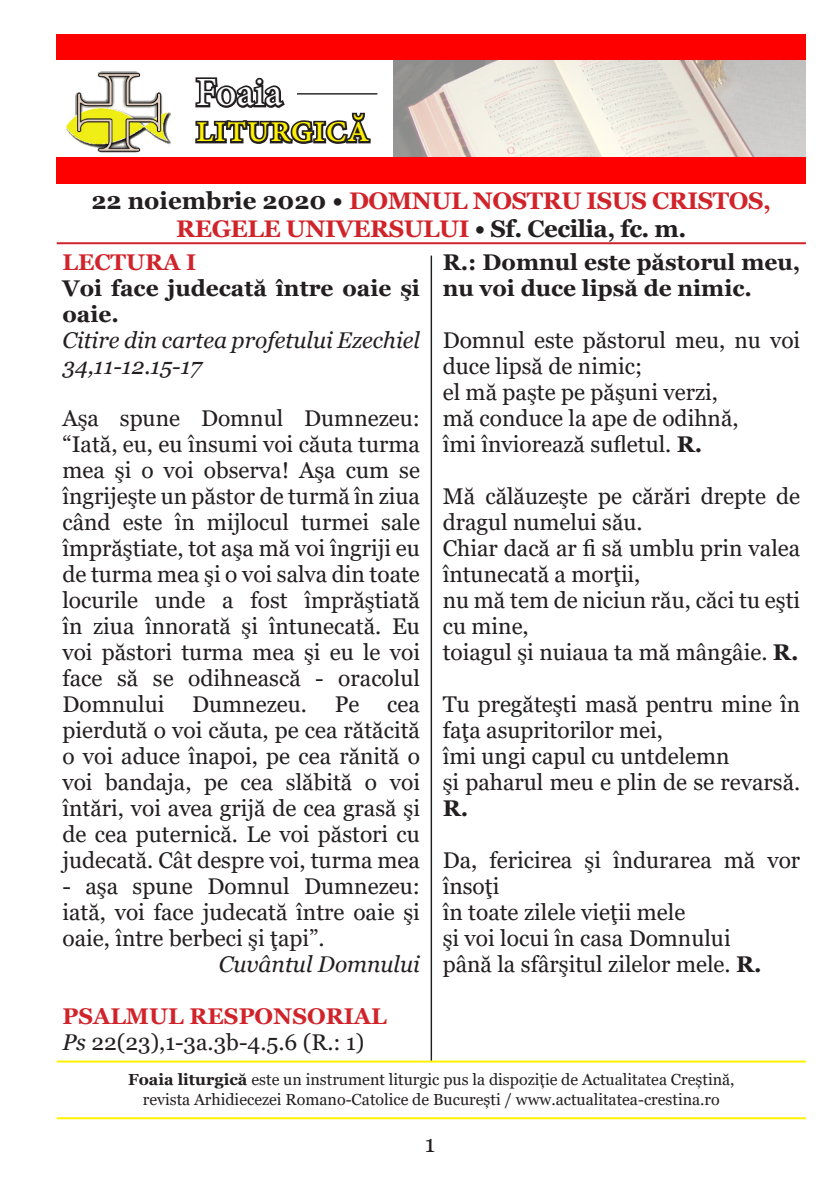
<style>
.page{position:relative;width:840px;height:1191px;background:#fff}
.page>*{position:absolute;margin:0;border:0;box-sizing:border-box;transform-origin:0 0}
.t1{font:40px "Minion Pro";color:#fff101}
.t2{font:40px "Minion Pro";color:#fff}
.t3{font:700 24px/28px "Georgia";letter-spacing:-.02em;color:#d1232a;text-align:center}
.t4{font:24px "Georgia";color:#231f20}
.t5{font:22.8px/26px "Georgia";color:#231f20}
.t6{font:700 22.8px/26px "Georgia";color:#231f20}
.t7{font:italic 22.8px/26px "Georgia";color:#231f20}
.t8{font:700 22.8px "Georgia";color:#d1232a}
.t9{font:16px/19.2px "Georgia";color:#231f20;text-align:center}
.s1{color:#231f20}
.s2{font-weight:700;color:#d1232a}
.s3{font-style:italic}
.s4{font-weight:700}
</style>
<div class="page">
<img style="left:393px;top:60px;width:412px;height:98px">
<img style="left:57px;top:71px;width:115px;height:87px">
<div style="left:57px;top:158px;width:748px;height:26px;background:#f00"></div>
<hr style="left:57px;top:242px;width:748px;height:2px;background:#d1232a">
<hr style="left:57px;top:1117px;width:748px;height:2px;background:#fff101">
<hr style="left:57px;top:1060px;width:748px;height:2px;background:#fff101">
<div style="left:57px;top:34px;width:748px;height:26px;background:#f00"></div>
<svg style="left:195px;top:77px;width:176px;height:67px"></svg>
<hr style="left:297px;top:93px;width:80px;height:2px;background:#231f20">
<hr style="left:430px;top:255px;width:2px;height:805px;background:#231f20">
<h1 class="t2" style="left:196px;top:66px;width:88px">Foaia</h1>
<h1 class="t1" style="left:196px;top:102px;width:175px">liturgică</h1>
<p class="t3" style="left:91px;top:187px;width:680px"><span class="s1">22 noiembrie 2020 •</span> DOMNUL NOSTRU ISUS CRISTOS,<br>REGELE UNIVERSULUI <span class="s1">• Sf. Cecilia, fc. m.</span></p>
<p class="t8" style="left:62px;top:247px;width:135px">LECTURA I</p>
<p class="t6" style="left:62px;top:275px;width:359px">Voi face judecată între oaie şi oaie.</p>
<p class="t7" style="left:62px;top:327px;width:359px">Citire din cartea profetului Ezechiel<br>34,11-12.15-17</p>
<p class="t5" style="left:62px;top:405px;width:359px;text-align:justify">Aşa spune Domnul Dumnezeu: “Iată, eu, eu însumi voi căuta turma mea şi o voi observa! Aşa cum se îngrijeşte un păstor de turmă în ziua când este în mijlocul turmei sale împrăştiate, tot aşa mă voi îngriji eu de turma mea şi o voi salva din toate locurile unde a fost împrăştiată în ziua înnorată şi întunecată. Eu voi păstori turma mea şi eu le voi face să se odihnească - oracolul Domnului Dumnezeu. Pe cea pierdută o voi căuta, pe cea rătăcită o voi aduce înapoi, pe cea rănită o voi bandaja, pe cea slăbită o voi întări, voi avea grijă de cea grasă şi de cea puternică. Le voi păstori cu judecată. Cât despre voi, turma mea</p>
<p class="t5" style="left:62px;top:873px;width:359px;text-align:justify">- aşa spune Domnul Dumnezeu: iată, voi face judecată între oaie şi oaie, între berbeci şi ţapi”.</p>
<p class="t7" style="left:219px;top:951px;width:202px">Cuvântul Domnului</p>
<p class="t5" style="left:62px;top:1003px;width:325px"><span class="s2">PSALMUL RESPONSORIAL<br></span><span class="s3">Ps</span> 22(23),1-3a.3b-4.5.6 (R.: 1)</p>
<p class="t6" style="left:442px;top:249px;width:359px">R.: Domnul este păstorul meu, nu voi duce lipsă de nimic.</p>
<p class="t5" style="left:442px;top:327px;width:359px">Domnul este păstorul meu, nu voi duce lipsă de nimic;<br>el mă paşte pe păşuni verzi,<br>mă conduce la ape de odihnă,<br>îmi înviorează sufletul. <span class="s4">R.</span></p>
<p class="t5" style="left:442px;top:483px;width:359px">Mă călăuzeşte pe cărări drepte de dragul numelui său.<br>Chiar dacă ar fi să umblu prin valea întunecată a morţii,<br>nu mă tem de niciun rău, căci tu eşti cu mine,<br>toiagul şi nuiaua ta mă mângâie. <span class="s4">R.</span></p>
<p class="t5" style="left:442px;top:691px;width:359px">Tu pregăteşti masă pentru mine în faţa asupritorilor mei,<br>îmi ungi capul cu untdelemn<br>şi paharul meu e plin de se revarsă.</p>
<p class="t6" style="left:442px;top:795px;width:27px">R.</p>
<p class="t5" style="left:442px;top:847px;width:359px">Da, fericirea şi îndurarea mă vor însoţi<br>în toate zilele vieţii mele<br>şi voi locui în casa Domnului<br>până la sfârşitul zilelor mele. <span class="s4">R.</span></p>
<p class="t9" style="left:128px;top:1070px;width:607px"><span class="s4">Foaia liturgică</span> este un instrument liturgic pus la dispoziție de Actualitatea Creștină, revista Arhidiecezei Romano-Catolice de București / www.actualitatea-crestina.ro</p>
<p class="t4" style="left:424px;top:1129px;width:12px">1</p>
</div>
